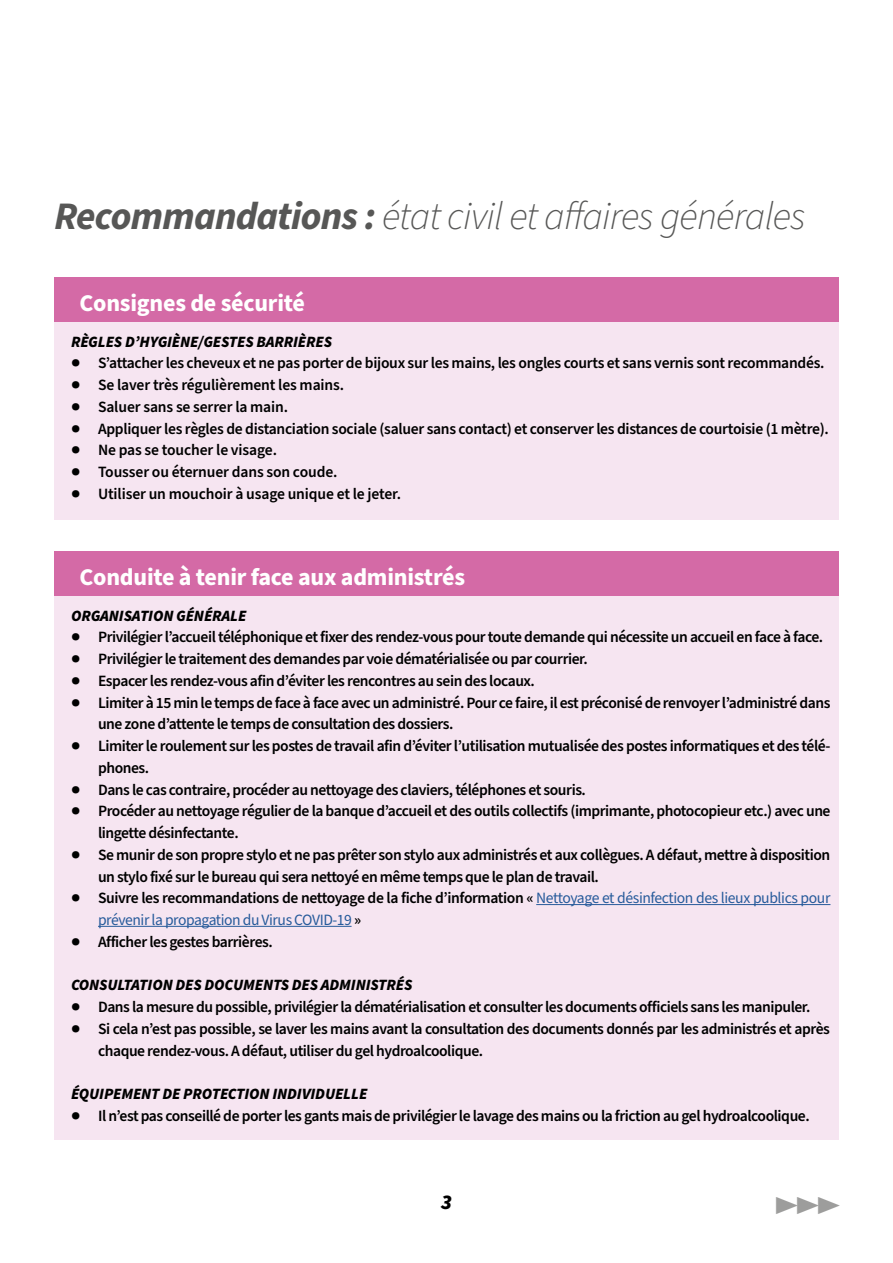
<style>
.page{position:relative;width:893px;height:1263px;background:#fff}
.page>*{position:absolute;margin:0;border:0;box-sizing:border-box;transform-origin:0 0}
.t1{font:italic 300 39px "Source Sans Pro";letter-spacing:-.02em;color:#575756}
.t2{font:36px "Source Sans Pro";color:#9d9d9c}
.t3{font:700 24px "Source Sans Pro";letter-spacing:-.01em;color:#fff}
.t4{font:italic 900 21px "Source Sans Pro";color:#000}
.t5{font:600 15.75px/21.8px "Source Sans Pro";letter-spacing:-.03em;color:#000}
.t6{font:600 15.75px "Source Sans Pro";letter-spacing:-.01em;color:#000}
.t7{font:15.75px/21.8px "Source Sans Pro";letter-spacing:-.03em;color:#275b9b}
.t8{font:italic 900 15.75px "Source Sans Pro";letter-spacing:-.01em;color:#000}
.s1{font-weight:700}
.s2{font-weight:600;color:#000}
</style>
<div class="page">
<div style="left:54px;top:322px;width:785px;height:198px;background:#f6e5f1"></div>
<div style="left:54px;top:278px;width:785px;height:44px;background:#d46aa6"></div>
<div style="left:54px;top:596px;width:785px;height:544px;background:#f6e5f1"></div>
<hr style="left:536px;top:904px;width:294px;height:1px;background:#275b9b">
<hr style="left:98px;top:926px;width:254px;height:1px;background:#275b9b">
<div style="left:54px;top:551px;width:785px;height:45px;background:#d46aa6"></div>
<p class="t1" style="left:54px;top:190px;width:753px"><span class="s1">Recommandations :</span> état civil et affaires générales</p>
<p class="t3" style="left:80px;top:286px;width:227px">Consignes de sécurité</p>
<p class="t8" style="left:71px;top:331px;width:263px">RÈGLES D’HYGIÈNE/GESTES BARRIÈRES</p>
<p class="t5" style="left:71px;top:353px;width:755px">● S’attacher les cheveux et ne pas porter de bijoux sur les mains, les ongles courts et sans vernis sont recommandés.</p>
<p class="t6" style="left:71px;top:374px;width:275px">● Se laver très régulièrement les mains.</p>
<p class="t6" style="left:71px;top:396px;width:219px">● Saluer sans se serrer la main.</p>
<p class="t5" style="left:71px;top:418px;width:759px">● Appliquer les règles de distanciation sociale (saluer sans contact) et conserver les distances de courtoisie (1 mètre).</p>
<p class="t6" style="left:71px;top:440px;width:207px">● Ne pas se toucher le visage.</p>
<p class="t6" style="left:71px;top:461px;width:268px">● Tousser ou éternuer dans son coude.</p>
<p class="t6" style="left:71px;top:483px;width:332px">● Utiliser un mouchoir à usage unique et le jeter.</p>
<p class="t3" style="left:80px;top:560px;width:387px">Conduite à tenir face aux administrés</p>
<p class="t8" style="left:71px;top:604px;width:177px">ORGANISATION GÉNÉRALE</p>
<p class="t5" style="left:71px;top:627px;width:754px">● Privilégier l’accueil téléphonique et fixer des rendez-vous pour toute demande qui nécessite un accueil en face à face.</p>
<p class="t5" style="left:71px;top:648px;width:518px">● Privilégier le traitement des demandes par voie dématérialisée ou par courrier.</p>
<p class="t5" style="left:71px;top:670px;width:465px">● Espacer les rendez-vous afin d’éviter les rencontres au sein des locaux.</p>
<p class="t5" style="left:98px;top:692px;width:734px;text-indent:-27px">● Limiter à 15 min le temps de face à face avec un administré. Pour ce faire, il est préconisé de renvoyer l’administré dans une zone d’attente le temps de consultation des dossiers.</p>
<p class="t5" style="left:98px;top:735px;width:734px;text-indent:-27px">● Limiter le roulement sur les postes de travail afin d’éviter l’utilisation mutualisée des postes informatiques et des télé&shy;phones.</p>
<p class="t5" style="left:71px;top:779px;width:516px">● Dans le cas contraire, procéder au nettoyage des claviers, téléphones et souris.</p>
<p class="t5" style="left:98px;top:801px;width:734px;text-indent:-27px">● Procéder au nettoyage régulier de la banque d’accueil et des outils collectifs (imprimante, photocopieur etc.) avec une lingette désinfectante.</p>
<p class="t5" style="left:98px;top:844px;width:734px;text-indent:-27px">● Se munir de son propre stylo et ne pas prêter son stylo aux administrés et aux collègues. A défaut, mettre à disposition un stylo fixé sur le bureau qui sera nettoyé en même temps que le plan de travail.</p>
<p class="t7" style="left:98px;top:888px;width:734px;text-indent:-27px"><span class="s2">● Suivre les recommandations de nettoyage de la fiche d’information «</span> Nettoyage et désinfection des lieux publics pour prévenir la propagation du Virus COVID-19 <span class="s2">»</span></p>
<p class="t5" style="left:71px;top:931px;width:203px">● Afficher les gestes barrières.</p>
<p class="t8" style="left:71px;top:974px;width:343px">CONSULTATION DES DOCUMENTS DES ADMINISTRÉS</p>
<p class="t5" style="left:71px;top:996px;width:741px">● Dans la mesure du possible, privilégier la dématérialisation et consulter les documents officiels sans les manipuler.</p>
<p class="t5" style="left:98px;top:1018px;width:733px;text-indent:-27px">● Si cela n’est pas possible, se laver les mains avant la consultation des documents donnés par les administrés et après chaque rendez-vous. A défaut, utiliser du gel hydroalcoolique.</p>
<p class="t8" style="left:71px;top:1083px;width:298px">ÉQUIPEMENT DE PROTECTION INDIVIDUELLE</p>
<p class="t5" style="left:71px;top:1105px;width:740px">● Il n’est pas conseillé de porter les gants mais de privilégier le lavage des mains ou la friction au gel hydroalcoolique.</p>
<p class="t4" style="left:441px;top:1187px;width:12px">3</p>
<p class="t2" style="left:775px;top:1182px;width:65px">►►►</p>
</div>
